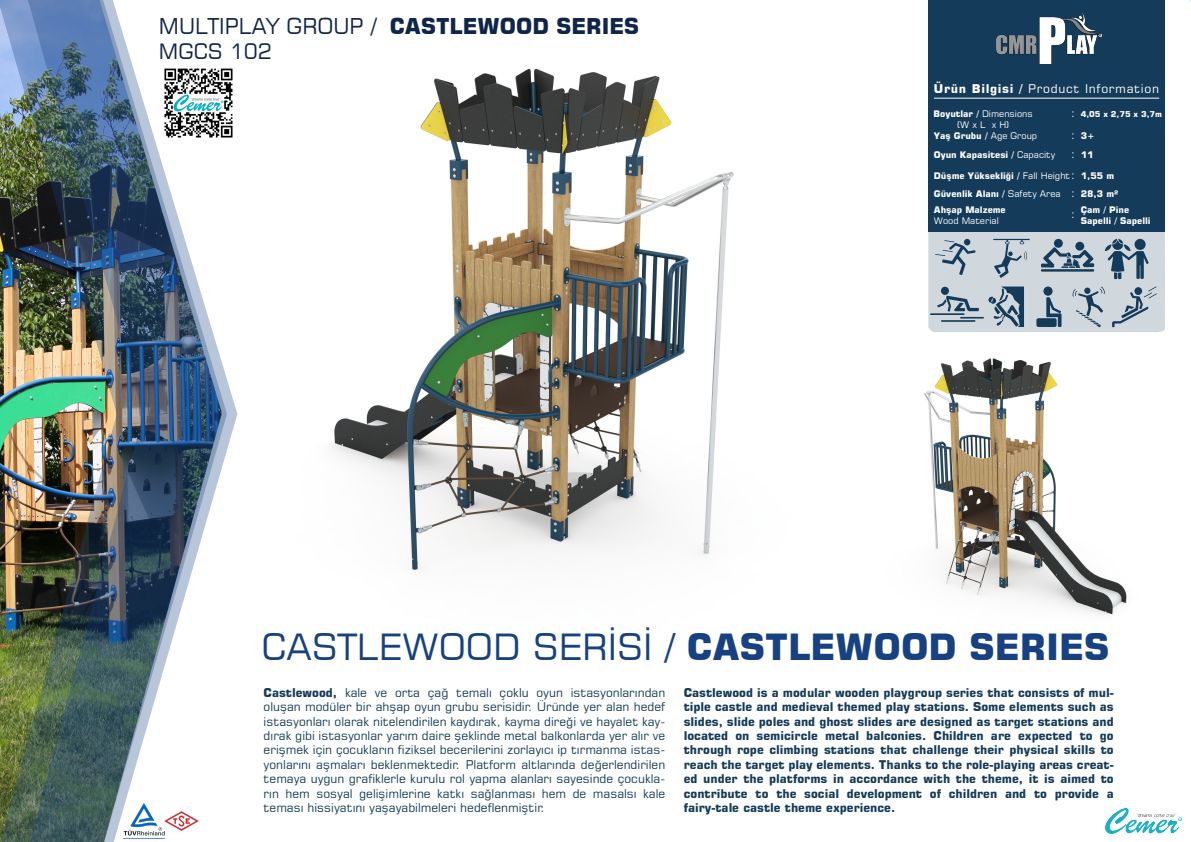
<style>
.page{position:relative;width:1191px;height:842px;background:#fff}
.page>*{position:absolute;margin:0;border:0;box-sizing:border-box;transform-origin:0 0}
.t1{font:36px "Square 721 BT";color:#174181}
.t2{font:700 21.7px "Square 721 BT";color:#102549}
.t3{font:21px "Square 721 BT";color:#102549}
.t4{font:12px/14.4px "Square 721 BT";color:#143b59;text-align:justify}
.t5{font:700 12px/14.4px "Square 721 BT";color:#143b59;text-align:justify}
.t6{font:12px "Square 721 BT";letter-spacing:.055em;color:#fff}
.t7{font:11px/21.3px "Square 721 BT";color:#fff}
.t8{font:700 9px/19.7px "Square 721 BT";color:#fff}
.t9{font:9px/10.8px "Square 721 BT";color:#fff;text-align:center}
.t10{font:700 8px "Square 721 BT";color:#fff}
.s1{font-weight:400}
.s2{font-weight:700}
</style>
<div class="page">
<img style="left:924px;top:358px;width:203px;height:257px">
<img style="left:332px;top:68px;width:402px;height:503px">
<div style="left:928px;top:0;width:236px;height:232px;background:#143b59"></div>
<img style="left:0;top:0;width:237px;height:842px">
<img style="left:28px;top:0;width:199px;height:842px">
<img style="left:1105px;top:808px;width:76px;height:25px">
<img style="left:123px;top:803px;width:39px;height:36px">
<img style="left:162px;top:801px;width:40px;height:40px">
<img style="left:996px;top:13px;width:105px;height:51px">
<hr style="left:934px;top:98px;width:225px;height:1px;background:#fff">
<svg style="left:928px;top:232px;width:237px;height:100px;background:#afbcc7"></svg>
<img style="left:160px;top:64px;width:77px;height:78px">
<h2 class="t2" style="left:159px;top:13px;width:481px"><span class="s1">MULTIPLAY GROUP /</span> CASTLEWOOD SERIES</h2>
<h3 class="t3" style="left:159px;top:38px;width:115px">MGCS 102</h3>
<p class="t6" style="left:934px;top:81px;width:227px"><span class="s2">Ürün Bilgisi /</span> Product Information</p>
<p class="t9" style="left:933px;top:109px;width:101px"><span class="s2">Boyutlar /</span> Dimensions (W x L x H)</p>
<p class="t7" style="left:1071px;top:103px;width:5px">: :</p>
<p class="t7" style="left:1071px;top:144px;width:5px;line-height:20.6px">: :</p>
<p class="t7" style="left:1071px;top:183px;width:5px">:</p>
<p class="t10" style="left:1080px;top:109px;width:83px">4,05 x 2,75 x 3,7m</p>
<p class="t8" style="left:1080px;top:126px;width:15px">3+<br>11</p>
<p class="t8" style="left:1080px;top:167px;width:39px;line-height:18.4px">1,55 m<br>28,3 m²</p>
<p class="t8" style="left:934px;top:126px;width:123px">Yaş Grubu / <span class="s1">Age Group<br></span>Oyun Kapasitesi / <span class="s1">Capacity</span></p>
<p class="t8" style="left:934px;top:167px;width:138px;line-height:18.4px">Düşme Yüksekliği / <span class="s1">Fall Height<br></span>Güvenlik Alanı / <span class="s1">Safety Area</span></p>
<p class="t8" style="left:934px;top:200px;width:73px">Ahşap Malzeme</p>
<p class="t9" style="left:934px;top:215px;width:66px">Wood Material</p>
<p class="t8" style="left:1080px;top:205px;width:71px;line-height:10.8px">Çam / Pine<br>Sapelli / Sapelli</p>
<p class="t7" style="left:1071px;top:203px;width:5px">:</p>
<h1 class="t1" style="left:262px;top:624px;width:849px">CASTLEWOOD SERİSİ / <span class="s2">CASTLEWOOD SERIES</span></h1>
<p class="t4" style="left:264px;top:685px;width:403px"><span class="s2">Castlewood,</span> kale ve orta çağ temalı çoklu oyun istasyonlarından oluşan modüler bir ahşap oyun grubu serisidir. Üründe yer alan hedef istasyonları olarak nitelendirilen kaydırak, kayma direği ve hayalet kay&shy;dırak gibi istasyonlar yarım daire şeklinde metal balkonlarda yer alır ve erişmek için çocukların fiziksel becerilerini zorlayıcı ip tırmanma istas&shy;yonlarını aşmaları beklenmektedir. Platform altlarında değerlendirilen temaya uygun grafiklerle kurulu rol yapma alanları sayesinde çocukla&shy;rın hem sosyal gelişimlerine katkı sağlanması hem de masalsı kale teması hissiyatını yaşayabilmeleri hedeflenmiştir.</p>
<p class="t5" style="left:684px;top:685px;width:431px">Castlewood is a modular wooden playgroup series that consists of mul&shy;tiple castle and medieval themed play stations. Some elements such as slides, slide poles and ghost slides are designed as target stations and located on semicircle metal balconies. Children are expected to go through rope climbing stations that challenge their physical skills to reach the target play elements. Thanks to the role-playing areas creat&shy;ed under the platforms in accordance with the theme, it is aimed to contribute to the social development of children and to provide a fairy-tale castle theme experience.</p>
</div>
